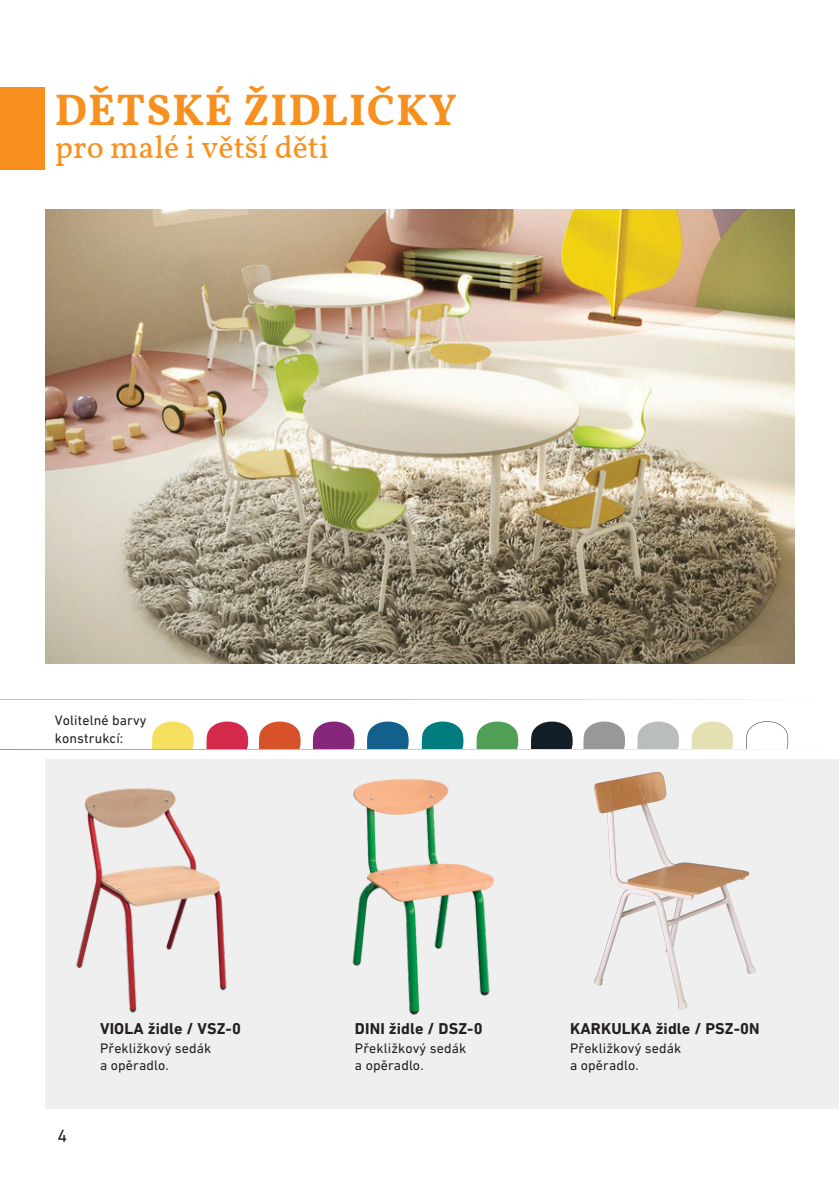
<style>
.page{position:relative;width:839px;height:1191px;background:#fff}
.page>*{position:absolute;margin:0;border:0;box-sizing:border-box;transform-origin:0 0}
.t1{font:700 44px "Vollkorn";letter-spacing:.02em;color:#f7901e}
.t2{font:32px "Vollkorn";color:#f7901e}
.t3{font:18px "DIN Next LT Pro";color:#231f20}
.t4{font:700 16px "DIN Next LT Pro";letter-spacing:.01em;color:#231f20}
.t5{font:14px/17.6px "DIN Next LT Pro";letter-spacing:.01em;color:#231f20}
</style>
<div class="page">
<hr style="left:0;top:699px;width:838px;height:1px;background:#231f20">
<svg style="left:313px;top:722px;width:41px;height:27px"></svg>
<svg style="left:637px;top:722px;width:42px;height:27px"></svg>
<svg style="left:367px;top:722px;width:41px;height:27px"></svg>
<svg style="left:691px;top:722px;width:42px;height:27px"></svg>
<svg style="left:422px;top:722px;width:41px;height:27px"></svg>
<svg style="left:746px;top:721px;width:42px;height:28px"></svg>
<svg style="left:152px;top:722px;width:42px;height:27px"></svg>
<svg style="left:476px;top:722px;width:42px;height:27px"></svg>
<svg style="left:206px;top:722px;width:42px;height:27px"></svg>
<svg style="left:531px;top:722px;width:41px;height:27px"></svg>
<svg style="left:259px;top:722px;width:41px;height:27px"></svg>
<svg style="left:583px;top:722px;width:42px;height:27px"></svg>
<div style="left:45px;top:760px;width:793px;height:349px;background:#efeff0"></div>
<hr style="left:0;top:749px;width:838px;height:1px;background:#231f20">
<img style="left:76px;top:788px;width:151px;height:225px">
<img style="left:352px;top:778px;width:143px;height:237px">
<img style="left:593px;top:772px;width:162px;height:237px">
<img style="left:45px;top:209px;width:749px;height:455px">
<div style="left:0;top:87px;width:45px;height:83px;background:#f7901e"></div>
<p class="t1" style="left:55px;top:83px;width:403px">DĚTSKÉ ŽIDLIČKY</p>
<h2 class="t2" style="left:55px;top:127px;width:275px">pro malé i větší děti</h2>
<h3 class="t5" style="left:55px;top:713px;width:93px">Volitelné barvy konstrukcí:</h3>
<p class="t3" style="left:57px;top:1128px;width:11px">4</p>
<p class="t4" style="left:100px;top:1022px;width:142px">VIOLA židle / VSZ-0</p>
<p class="t5" style="left:100px;top:1040px;width:113px">Překližkový sedák a opěradlo.</p>
<p class="t4" style="left:355px;top:1022px;width:129px">DINI židle / DSZ-0</p>
<p class="t5" style="left:355px;top:1040px;width:113px">Překližkový sedák</p>
<p class="t5" style="left:355px;top:1058px;width:70px">a opěradlo.</p>
<p class="t4" style="left:570px;top:1022px;width:191px">KARKULKA židle / PSZ-0N</p>
<p class="t5" style="left:570px;top:1040px;width:113px">Překližkový sedák</p>
<p class="t5" style="left:570px;top:1058px;width:70px">a opěradlo.</p>
</div>
